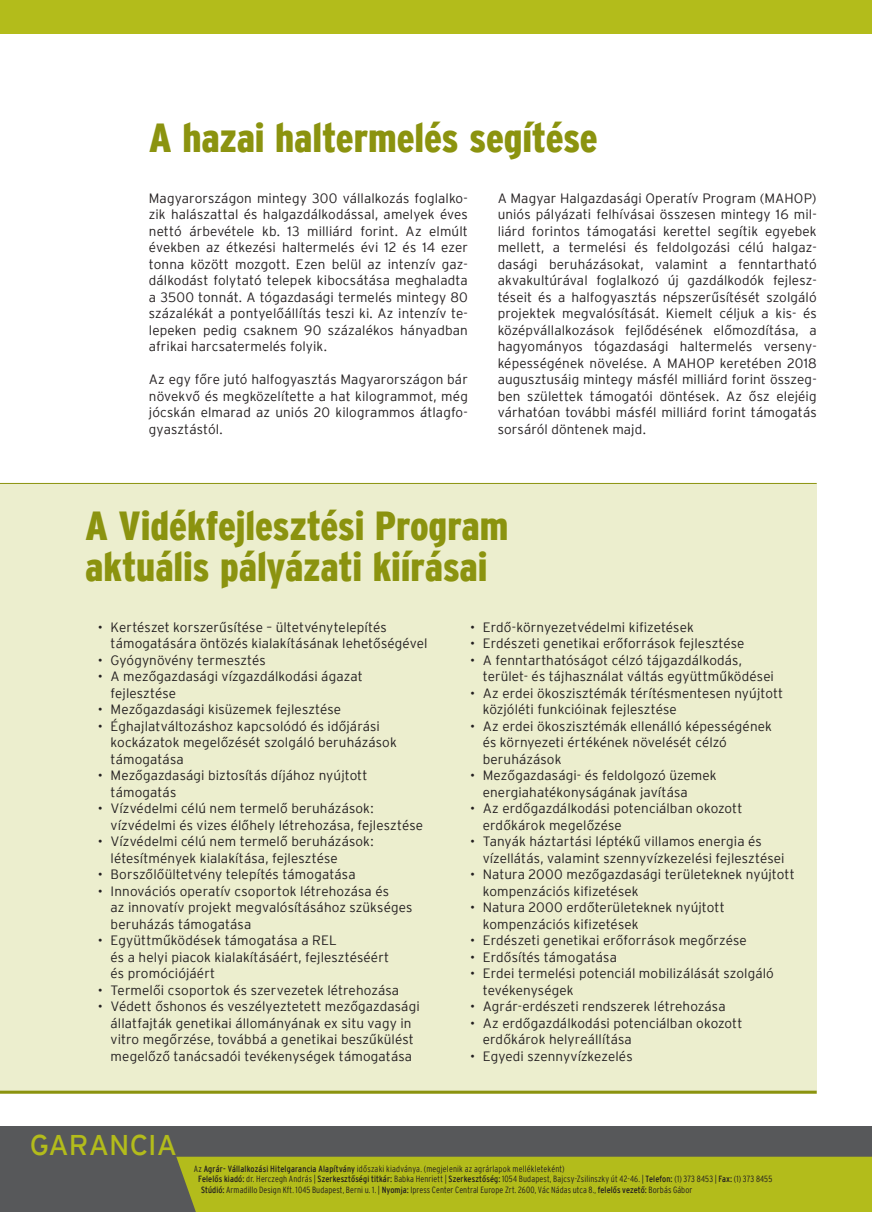
<style>
.page{position:relative;width:872px;height:1212px;background:#fff}
.page>*{position:absolute;margin:0;border:0;box-sizing:border-box;transform-origin:0 0}
.cim_box{font:40.5px "Interstate Black Condensed HU";letter-spacing:-.005em;color:#8b930f}
.cim{font:40.5px "Interstate Black Condensed HU";letter-spacing:-.005em;color:#8b930f}
.t1{font:28.5px "Interstate Regular HU";color:#b3bc1b}
.text_box_bullet{font:13.5px/16.5px "Interstate Light HU";letter-spacing:.005em;color:#231f20}
.text{font:13.5px/16.5px "Interstate Light HU";letter-spacing:.005em;color:#231f20;text-align:justify}
.t2{font:9px "Interstate Light Condensed HU";letter-spacing:.015em;color:#231f20}
.s1{font-family:"Interstate Regular Condensed HU"}
</style>
<div class="page">
<div style="left:0;top:483px;width:816px;height:611px;background:#eceece"></div>
<hr style="left:0;top:483px;width:816px;height:1px;background:#8b930f">
<hr style="left:0;top:1090px;width:816px;height:3px;background:#8b930f">
<div style="left:0;top:0;width:872px;height:34px;background:#b3bc1b"></div>
<div style="left:0;top:1127px;width:872px;height:85px;background:#57585a"></div>
<div style="left:176px;top:1157px;width:696px;height:55px;background:#b3bc1b"></div>
<p class="cim" style="left:149px;top:116px;width:450px">A hazai haltermelés segítése</p>
<p class="text" style="left:149px;top:189px;width:320px">Magyarországon mintegy 300 vállalkozás foglalko&shy;zik halászattal és halgazdálkodással, amelyek éves nettó árbevétele kb. 13 milliárd forint. Az elmúlt években az étkezési haltermelés évi 12 és 14 ezer tonna között mozgott. Ezen belül az intenzív gaz&shy;dálkodást folytató telepek kibocsátása meghaladta a 3500 tonnát. A tógazdasági termelés mintegy 80 százalékát a pontyelőállítás teszi ki. Az intenzív te&shy;lepeken pedig csaknem 90 százalékos hányadban afrikai harcsatermelés folyik.</p>
<p class="text" style="left:149px;top:371px;width:320px">Az egy főre jutó halfogyasztás Magyarországon bár növekvő és megközelítette a hat kilogrammot, még jócskán elmarad az uniós 20 kilogrammos átlagfo&shy;gyasztástól.</p>
<p class="text" style="left:497px;top:189px;width:320px">A Magyar Halgazdasági Operatív Program (MAHOP) uniós pályázati felhívásai összesen mintegy 16 mil&shy;liárd forintos támogatási kerettel segítik egyebek mellett, a termelési és feldolgozási célú halgaz&shy;dasági beruházásokat, valamint a fenntartható akvakultúrával foglalkozó új gazdálkodók fejlesz&shy;téseit és a halfogyasztás népszerűsítését szolgáló projektek megvalósítását. Kiemelt céljuk a kis- és középvállalkozások fejlődésének előmozdítása, a hagyományos tógazdasági haltermelés verseny&shy;képességének növelése. A MAHOP keretében 2018 augusztusáig mintegy másfél milliárd forint összeg&shy;ben születtek támogatói döntések. Az ősz elejéig várhatóan további másfél milliárd forint támogatás sorsáról döntenek majd.</p>
<p class="cim_box" style="left:85px;top:503px;width:425px">A Vidékfejlesztési Program</p>
<p class="cim_box" style="left:85px;top:544px;width:404px">aktuális pályázati kiírásai</p>
<p class="text_box_bullet" style="left:111px;top:618px;width:318px;text-indent:-13px">• Kertészet korszerűsítése – ültetvénytelepítés támogatására öntözés kialakításának lehetőségével</p>
<p class="text_box_bullet" style="left:98px;top:651px;width:169px">• Gyógynövény termesztés</p>
<p class="text_box_bullet" style="left:111px;top:668px;width:254px;text-indent:-13px">• A mezőgazdasági vízgazdálkodási ágazat fejlesztése</p>
<p class="text_box_bullet" style="left:98px;top:701px;width:245px">• Mezőgazdasági kisüzemek fejlesztése</p>
<p class="text_box_bullet" style="left:111px;top:717px;width:288px;text-indent:-13px">• Éghajlatváltozáshoz kapcsolódó és időjárási kockázatok megelőzését szolgáló beruházások támogatása</p>
<p class="text_box_bullet" style="left:111px;top:767px;width:258px;text-indent:-13px">• Mezőgazdasági biztosítás díjához nyújtott támogatás</p>
<p class="text_box_bullet" style="left:111px;top:800px;width:314px;text-indent:-13px">• Vízvédelmi célú nem termelő beruházások: vízvédelmi és vizes élőhely létrehozása, fejlesztése</p>
<p class="text_box_bullet" style="left:111px;top:833px;width:264px;text-indent:-13px">• Vízvédelmi célú nem termelő beruházások: létesítmények kialakítása, fejlesztése</p>
<p class="text_box_bullet" style="left:98px;top:866px;width:259px">• Borszőlőültetvény telepítés támogatása</p>
<p class="text_box_bullet" style="left:111px;top:882px;width:303px;text-indent:-13px">• Innovációs operatív csoportok létrehozása és<br>az innovatív projekt megvalósításához szükséges beruházás támogatása</p>
<p class="text_box_bullet" style="left:111px;top:932px;width:280px;text-indent:-13px">• Együttműködések támogatása a REL<br>és a helyi piacok kialakításáért, fejlesztéséért és promóciójáért</p>
<p class="text_box_bullet" style="left:98px;top:981px;width:303px">• Termelői csoportok és szervezetek létrehozása</p>
<p class="text_box_bullet" style="left:98px;top:998px;width:323px;text-align:center">• Védett őshonos és veszélyeztetett mezőgazdasági állatfajták genetikai állományának ex situ vagy in vitro megőrzése, továbbá a genetikai beszűkülést megelőző tanácsadói tevékenységek támogatása</p>
<p class="text_box_bullet" style="left:470px;top:618px;width:225px">• Erdő-környezetvédelmi kifizetések</p>
<p class="text_box_bullet" style="left:470px;top:635px;width:276px">• Erdészeti genetikai erőforrások fejlesztése</p>
<p class="text_box_bullet" style="left:483px;top:651px;width:293px;text-indent:-13px">• A fenntarthatóságot célzó tájgazdálkodás, terület- és tájhasználat váltás együttműködései</p>
<p class="text_box_bullet" style="left:483px;top:684px;width:302px;text-indent:-13px">• Az erdei ökoszisztémák térítésmentesen nyújtott közjóléti funkcióinak fejlesztése</p>
<p class="text_box_bullet" style="left:483px;top:717px;width:291px;text-indent:-13px">• Az erdei ökoszisztémák ellenálló képességének és környezeti értékének növelését célzó beruházások</p>
<p class="text_box_bullet" style="left:483px;top:767px;width:235px;text-indent:-13px">• Mezőgazdasági- és feldolgozó üzemek energiahatékonyságának javítása</p>
<p class="text_box_bullet" style="left:483px;top:800px;width:261px;text-indent:-13px">• Az erdőgazdálkodási potenciálban okozott erdőkárok megelőzése</p>
<p class="text_box_bullet" style="left:483px;top:833px;width:303px;text-indent:-13px">• Tanyák háztartási léptékű villamos energia és vízellátás, valamint szennyvízkezelési fejlesztései</p>
<p class="text_box_bullet" style="left:483px;top:866px;width:313px;text-indent:-13px">• Natura 2000 mezőgazdasági területeknek nyújtott kompenzációs kifizetések</p>
<p class="text_box_bullet" style="left:483px;top:899px;width:243px;text-indent:-13px">• Natura 2000 erdőterületeknek nyújtott kompenzációs kifizetések</p>
<p class="text_box_bullet" style="left:470px;top:932px;width:278px">• Erdészeti genetikai erőforrások megőrzése</p>
<p class="text_box_bullet" style="left:470px;top:948px;width:148px">• Erdősítés támogatása</p>
<p class="text_box_bullet" style="left:483px;top:965px;width:292px;text-indent:-13px">• Erdei termelési potenciál mobilizálását szolgáló tevékenységek</p>
<p class="text_box_bullet" style="left:470px;top:998px;width:257px">• Agrár-erdészeti rendszerek létrehozása</p>
<p class="text_box_bullet" style="left:483px;top:1014px;width:261px;text-indent:-13px">• Az erdőgazdálkodási potenciálban okozott erdőkárok helyreállítása</p>
<p class="text_box_bullet" style="left:470px;top:1047px;width:164px">• Egyedi szennyvízkezelés</p>
<p class="t1" style="left:30px;top:1128px;width:149px">GARANCIA</p>
<p class="t2" style="left:194px;top:1163px;width:372px">Az <span class="s1">Agrár- Vállalkozási Hitelgarancia Alapítvány</span> időszaki kiadványa. (megjelenik az agrárlapok mellékleteként)</p>
<p class="t2" style="left:198px;top:1174px;width:575px"><span class="s1">Felelős kiadó:</span> dr. Herczegh András | <span class="s1">Szerkesztőségi titkár:</span> Babka Henriett | <span class="s1">Szerkesztőség:</span> 1054 Budapest, Bajcsy-Zsilinszky út 42-46. | <span class="s1">Telefon:</span> (1) 373 8453 | <span class="s1">Fax:</span> (1) 373 8455</p>
<p class="t2" style="left:201px;top:1184px;width:493px"><span class="s1">Stúdió:</span> Armadillo Design Kft. 1045 Budapest, Berni u. 1. | <span class="s1">Nyomja:</span> Ipress Center Central Europe Zrt. 2600, Vác Nádas utca 8., <span class="s1">felelős vezető:</span> Borbás Gábor</p>
</div>
